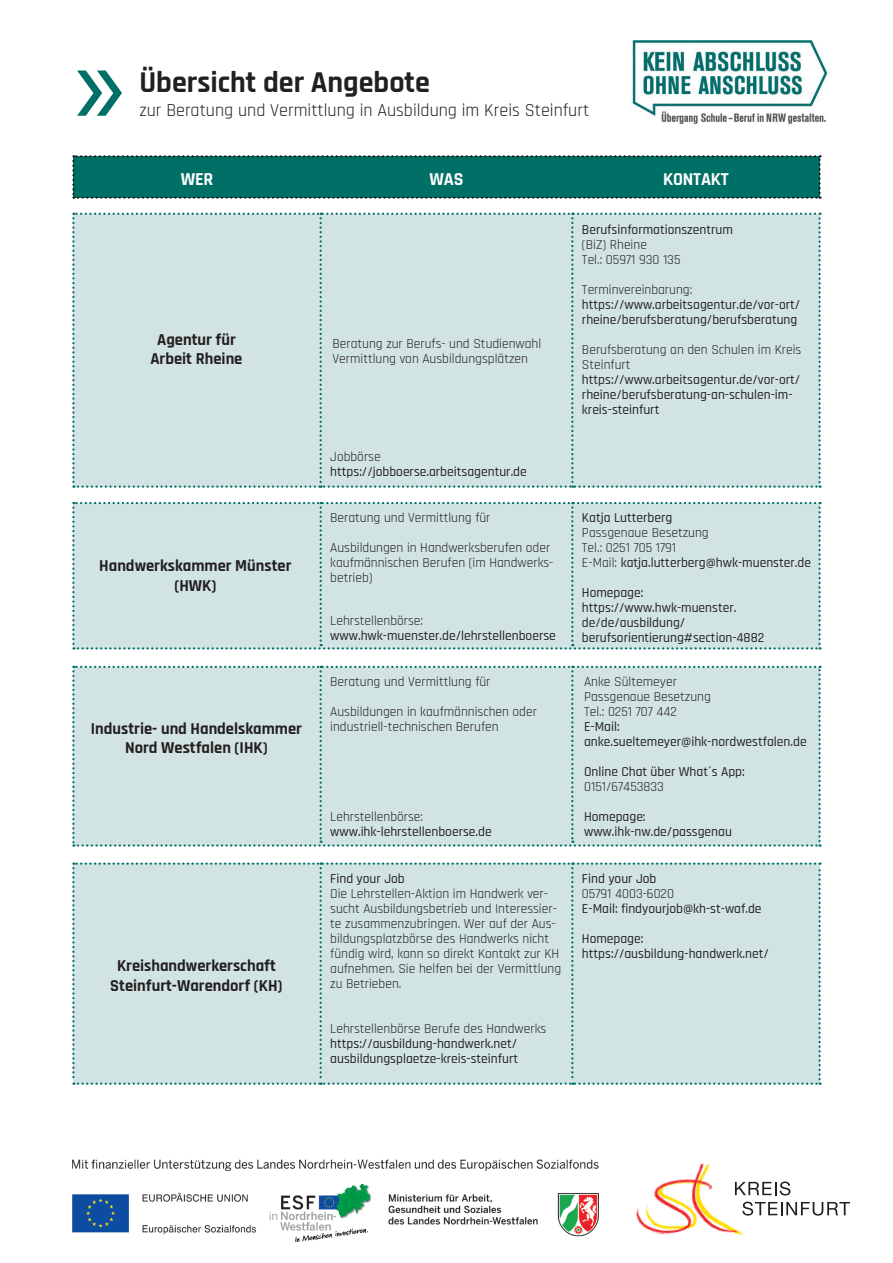
<style>
.page{position:relative;width:893px;height:1263px;background:#fff}
.page>*{position:absolute;margin:0;border:0;box-sizing:border-box;transform-origin:0 0}
.t1{font:700 30px "Rajdhani";color:#231f20}
.t2{font:18px "Rajdhani";color:#231f20}
.t3{font:700 18px "Rajdhani";letter-spacing:-.01em;color:#fff}
.t4{font:700 16.5px/19.8px "Rajdhani";color:#231f20;text-align:center}
.t5{font:13.5px/15px "Rajdhani";color:#231f20}
.t6{font:500 13.5px/15px "Rajdhani";color:#231f20}
.s1{font-weight:500}
</style>
<div class="page">
<svg style="left:753px;top:1181px;width:37px;height:14px"></svg>
<svg style="left:753px;top:1202px;width:97px;height:13px"></svg>
<img style="left:636px;top:1163px;width:117px;height:72px">
<img style="left:72px;top:1159px;width:527px;height:83px">
<div style="left:72px;top:666px;width:749px;height:181px;background:#d1e3e2"></div>
<svg style="left:77px;top:70px;width:45px;height:46px"></svg>
<svg style="left:72px;top:155px;width:749px;height:44px;background:#0a7167"></svg>
<div style="left:72px;top:213px;width:749px;height:275px;background:#d1e3e2"></div>
<div style="left:72px;top:502px;width:749px;height:147px;background:#d1e3e2"></div>
<div style="left:72px;top:862px;width:749px;height:223px;background:#d1e3e2"></div>
<img style="left:631px;top:40px;width:197px;height:85px">
<h1 class="t1" style="left:139px;top:65px;width:292px">Übersicht der Angebote</h1>
<h2 class="t2" style="left:139px;top:100px;width:451px">zur Beratung und Vermittlung in Ausbildung im Kreis Steinfurt</h2>
<h2 class="t3" style="left:181px;top:169px;width:34px">WER</h2>
<h2 class="t3" style="left:430px;top:169px;width:35px">WAS</h2>
<h2 class="t3" style="left:663px;top:169px;width:67px">KONTAKT</h2>
<p class="t4" style="left:150px;top:330px;width:93px">Agentur für<br>Arbeit Rheine</p>
<p class="t4" style="left:99px;top:556px;width:194px">Handwerkskammer Münster (HWK)</p>
<p class="t4" style="left:91px;top:719px;width:213px">Industrie- und Handelskammer<br>Nord Westfalen (IHK)</p>
<p class="t4" style="left:110px;top:956px;width:174px">Kreishandwerkerschaft<br>Steinfurt-Warendorf (KH)</p>
<p class="t5" style="left:332px;top:337px;width:210px">Beratung zur Berufs- und Studienwahl<br>Vermittlung von Ausbildungsplätzen</p>
<p class="t5" style="left:330px;top:449px;width:52px">Jobbörse</p>
<p class="t6" style="left:330px;top:464px;width:198px">https://jobboerse.arbeitsagentur.de</p>
<p class="t5" style="left:330px;top:511px;width:162px">Beratung und Vermittlung für</p>
<p class="t5" style="left:330px;top:541px;width:225px">Ausbildungen in Handwerksberufen oder kaufmännischen Berufen (im Handwerks&shy;betrieb)</p>
<p class="t5" style="left:330px;top:614px;width:94px">Lehrstellenbörse:</p>
<p class="t6" style="left:330px;top:629px;width:227px">www.hwk-muenster.de/lehrstellenboerse</p>
<p class="t5" style="left:330px;top:674px;width:162px">Beratung und Vermittlung für</p>
<p class="t5" style="left:330px;top:704px;width:208px">Ausbildungen in kaufmännischen oder industriell-technischen Berufen</p>
<p class="t5" style="left:330px;top:809px;width:94px">Lehrstellenbörse:</p>
<p class="t6" style="left:330px;top:824px;width:163px">www.ihk-lehrstellenboerse.de</p>
<p class="t6" style="left:330px;top:872px;width:76px">Find your Job</p>
<p class="t5" style="left:330px;top:887px;width:232px">Die Lehrstellen-Aktion im Handwerk ver&shy;sucht Ausbildungsbetrieb und Interessier&shy;te zusammenzubringen. Wer auf der Aus&shy;bildungsplatzbörse des Handwerks nicht fündig wird, kann so direkt Kontakt zur KH aufnehmen. Sie helfen bei der Vermittlung zu Betrieben.</p>
<p class="t5" style="left:330px;top:1022px;width:218px">Lehrstellenbörse Berufe des Handwerks</p>
<p class="t6" style="left:330px;top:1037px;width:189px">https://ausbildung-handwerk.net/ ausbildungsplaetze-kreis-steinfurt</p>
<p class="t6" style="left:582px;top:223px;width:152px">Berufsinformationszentrum</p>
<p class="t5" style="left:582px;top:238px;width:100px">(BiZ) Rheine<br>Tel.: 05971 930 135</p>
<p class="t5" style="left:582px;top:283px;width:112px">Terminvereinbarung:</p>
<p class="t6" style="left:582px;top:298px;width:220px">https://www.arbeitsagentur.de/vor-ort/ rheine/berufsberatung/berufsberatung</p>
<p class="t5" style="left:582px;top:343px;width:221px">Berufsberatung an den Schulen im Kreis<br>Steinfurt</p>
<p class="t6" style="left:582px;top:373px;width:220px">https://www.arbeitsagentur.de/vor-ort/ rheine/berufsberatung-an-schulen-im&shy;kreis-steinfurt</p>
<p class="t6" style="left:582px;top:511px;width:92px">Katja Lutterberg</p>
<p class="t5" style="left:582px;top:526px;width:230px">Passgenaue Besetzung<br>Tel.: 0251 705 1791<br>E-Mail: <span class="s1">katja.lutterberg@hwk-muenster.de</span></p>
<p class="t6" style="left:582px;top:586px;width:184px">Homepage: https://www.hwk-muenster. de/de/ausbildung/ berufsorientierung#section-4882</p>
<p class="t5" style="left:584px;top:674px;width:128px">Anke Sültemeyer<br>Passgenaue Besetzung<br>Tel.: 0251 707 442</p>
<p class="t6" style="left:584px;top:719px;width:224px">E-Mail: anke.sueltemeyer@ihk-nordwestfalen.de</p>
<p class="t6" style="left:584px;top:764px;width:162px">Online Chat über What´s App:</p>
<p class="t5" style="left:584px;top:779px;width:81px">0151/67453833</p>
<p class="t6" style="left:584px;top:809px;width:149px">Homepage: www.ihk-nw.de/passgenau</p>
<p class="t6" style="left:582px;top:872px;width:76px">Find your Job</p>
<p class="t5" style="left:582px;top:887px;width:94px">05791 4003-6020</p>
<p class="t6" style="left:582px;top:902px;width:181px">E-Mail: findyourjob@kh-st-waf.de</p>
<p class="t6" style="left:582px;top:932px;width:188px">Homepage: https://ausbildung-handwerk.net/</p>
</div>
